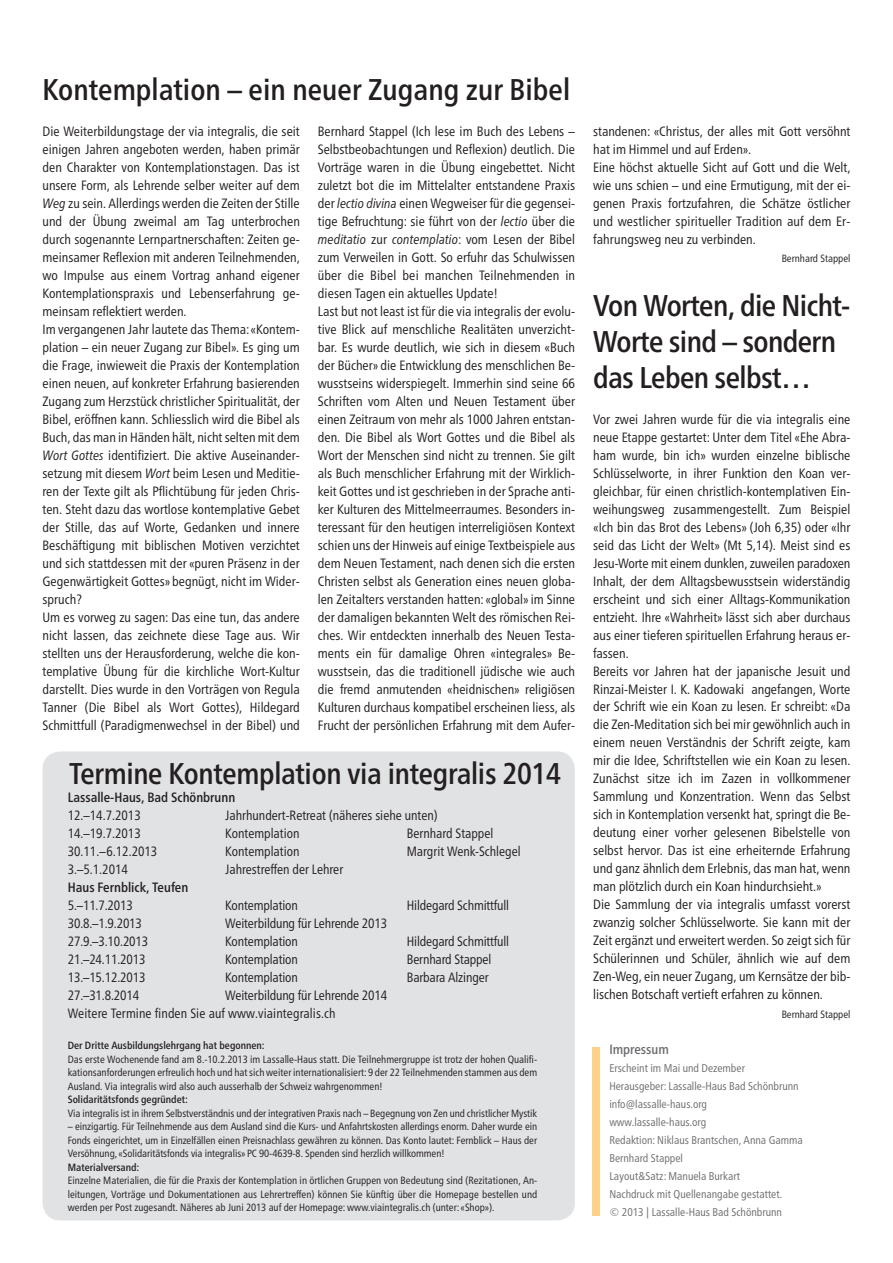
<style>
.page{position:relative;width:893px;height:1263px;background:#fff}
.page>*{position:absolute;margin:0;border:0;box-sizing:border-box;transform-origin:0 0}
.t1{font:500 condensed 30px/36px "Frutiger Neue LT Pro";letter-spacing:-.01em;color:#231f20}
.t2{font:condensed 13.5px/18px "Frutiger Neue LT Pro";color:#231f20}
.t3{font:500 condensed 13.5px "Frutiger Neue LT Pro";color:#231f20}
.t4{font:500 condensed 13.5px "Frutiger Neue LT Pro";color:#6c6d70}
.t5{font:condensed 11.25px/18px "Frutiger Neue LT Pro";color:#6c6d70}
.t6{font:condensed 10.5px/13.5px "Frutiger Neue LT Pro";letter-spacing:-.005em;color:#231f20;text-align:justify}
.t7{font:500 condensed 10.5px "Frutiger Neue LT Pro";color:#231f20}
.s1{font-style:italic}
</style>
<div class="page">
<div style="left:592px;top:1047px;width:8px;height:169px;background:#fed18b"></div>
<div style="left:43px;top:751px;width:532px;height:469px;background:#e1e2e4;border-radius:18px"></div>
<h1 class="t1" style="left:43px;top:71px;width:529px">Kontemplation – ein neuer Zugang zur Bibel</h1>
<p class="t2" style="left:43px;top:122px;width:259px">Die Weiterbildungstage der via integralis, die seit einigen Jahren angeboten werden, haben primär den Charakter von Kontemplationstagen. Das ist unsere Form, als Lehrende selber weiter auf dem <span class="s1">Weg</span> zu sein. Allerdings werden die Zeiten der Stille und der Übung zweimal am Tag unterbrochen durch sogenannte Lernpartnerschaften: Zeiten ge&shy;meinsamer Reflexion mit anderen Teilnehmenden, wo Impulse aus einem Vortrag anhand eigener Kontemplationspraxis und Lebenserfahrung ge&shy;meinsam reflektiert werden.<br>Im vergangenen Jahr lautete das Thema: «Kontem&shy;plation – ein neuer Zugang zur Bibel». Es ging um die Frage, inwieweit die Praxis der Kontemplation einen neuen, auf konkreter Erfahrung basierenden Zugang zum Herzstück christlicher Spiritualität, der Bibel, eröffnen kann. Schliesslich wird die Bibel als Buch, das man in Händen hält, nicht selten mit dem <span class="s1">Wort Gottes</span> identifiziert. Die aktive Auseinander&shy;setzung mit diesem <span class="s1">Wort</span> beim Lesen und Meditie&shy;ren der Texte gilt als Pflichtübung für jeden Chris&shy;ten. Steht dazu das wortlose kontemplative Gebet der Stille, das auf Worte, Gedanken und innere Beschäftigung mit biblischen Motiven verzichtet und sich stattdessen mit der «puren Präsenz in der Gegenwärtigkeit Gottes» begnügt, nicht im Wider&shy;spruch?<br>Um es vorweg zu sagen: Das eine tun, das andere nicht lassen, das zeichnete diese Tage aus. Wir stellten uns der Herausforderung, welche die kon&shy;templative Übung für die kirchliche Wort-Kultur darstellt. Dies wurde in den Vorträgen von Regula Tanner (Die Bibel als Wort Gottes), Hildegard Schmittfull (Paradigmenwechsel in der Bibel) und</p>
<p class="t2" style="left:318px;top:122px;width:259px">Bernhard Stappel (Ich lese im Buch des Lebens – Selbstbeobachtungen und Reflexion) deutlich. Die Vorträge waren in die Übung eingebettet. Nicht zuletzt bot die im Mittelalter entstandene Praxis der <span class="s1">lectio divina</span> einen Wegweiser für die gegensei&shy;tige Befruchtung: sie führt von der <span class="s1">lectio</span> über die <span class="s1">meditatio</span> zur <span class="s1">contemplatio</span>: vom Lesen der Bibel zum Verweilen in Gott. So erfuhr das Schulwissen über die Bibel bei manchen Teilnehmenden in diesen Tagen ein aktuelles Update!<br>Last but not least ist für die via integralis der evolu&shy;tive Blick auf menschliche Realitäten unverzicht&shy;bar. Es wurde deutlich, wie sich in diesem «Buch der Bücher» die Entwicklung des menschlichen Be&shy;wusstseins widerspiegelt. Immerhin sind seine 66<br>Schriften vom Alten und Neuen Testament über einen Zeitraum von mehr als 1000 Jahren entstan&shy;den. Die Bibel als Wort Gottes und die Bibel als Wort der Menschen sind nicht zu trennen. Sie gilt als Buch menschlicher Erfahrung mit der Wirklich&shy;keit Gottes und ist geschrieben in der Sprache anti&shy;ker Kulturen des Mittelmeerraumes. Besonders in&shy;teressant für den heutigen interreligiösen Kontext schien uns der Hinweis auf einige Textbeispiele aus dem Neuen Testament, nach denen sich die ersten Christen selbst als Generation eines neuen globa&shy;len Zeitalters verstanden hatten: «global» im Sinne der damaligen bekannten Welt des römischen Rei&shy;ches. Wir entdeckten innerhalb des Neuen Testa&shy;ments ein für damalige Ohren «integrales» Be&shy;wusstsein, das die traditionell jüdische wie auch die fremd anmutenden «heidnischen» religiösen Kulturen durchaus kompatibel erscheinen liess, als Frucht der persönlichen Erfahrung mit dem Aufer-</p>
<h1 class="t1" style="left:69px;top:755px;width:493px">Termine Kontemplation via integralis 2014</h1>
<p class="t3" style="left:68px;top:789px;width:169px">Lassalle-Haus, Bad Schönbrunn</p>
<p class="t2" style="left:68px;top:806px;width:74px">12.–14.7.2013</p>
<p class="t2" style="left:225px;top:806px;width:214px">Jahrhundert-Retreat (näheres siehe unten)</p>
<p class="t2" style="left:68px;top:824px;width:74px">14.–19.7.2013</p>
<p class="t2" style="left:225px;top:824px;width:76px">Kontemplation</p>
<p class="t2" style="left:407px;top:824px;width:88px">Bernhard Stappel</p>
<p class="t2" style="left:68px;top:842px;width:91px">30.11.–6.12.2013</p>
<p class="t2" style="left:225px;top:842px;width:76px">Kontemplation</p>
<p class="t2" style="left:407px;top:842px;width:115px">Margrit Wenk-Schlegel</p>
<p class="t2" style="left:68px;top:860px;width:62px">3.–5.1.2014</p>
<p class="t2" style="left:225px;top:860px;width:119px">Jahrestreffen der Lehrer</p>
<p class="t3" style="left:68px;top:879px;width:122px">Haus Fernblick, Teufen</p>
<p class="t2" style="left:68px;top:896px;width:67px">5.–11.7.2013</p>
<p class="t2" style="left:225px;top:896px;width:74px">Kontemplation</p>
<p class="t2" style="left:407px;top:896px;width:104px">Hildegard Schmittfull</p>
<p class="t2" style="left:68px;top:914px;width:76px">30.8.–1.9.2013</p>
<p class="t2" style="left:225px;top:914px;width:163px">Weiterbildung für Lehrende 2013</p>
<p class="t2" style="left:68px;top:932px;width:82px">27.9.–3.10.2013</p>
<p class="t2" style="left:225px;top:932px;width:74px">Kontemplation</p>
<p class="t2" style="left:407px;top:932px;width:104px">Hildegard Schmittfull</p>
<p class="t2" style="left:68px;top:950px;width:79px">21.–24.11.2013</p>
<p class="t2" style="left:225px;top:950px;width:74px">Kontemplation</p>
<p class="t2" style="left:407px;top:950px;width:86px">Bernhard Stappel</p>
<p class="t2" style="left:68px;top:968px;width:79px">13.–15.12.2013</p>
<p class="t2" style="left:225px;top:968px;width:74px">Kontemplation</p>
<p class="t2" style="left:407px;top:968px;width:83px">Barbara Alzinger</p>
<p class="t2" style="left:68px;top:986px;width:73px">27.–31.8.2014</p>
<p class="t2" style="left:68px;top:986px;width:321px;text-indent:158px">Weiterbildung für Lehrende 2014<br>Weitere Termine finden Sie auf www.viaintegralis.ch</p>
<p class="t7" style="left:68px;top:1039px;width:198px">Der Dritte Ausbildungslehrgang hat begonnen:</p>
<p class="t6" style="left:68px;top:1052px;width:471px">Das erste Wochenende fand am 8.-10.2.2013 im Lassalle-Haus statt. Die Teilnehmergruppe ist trotz der hohen Qualifi&shy;kationsanforderungen erfreulich hoch und hat sich weiter internationalisiert: 9 der 22 Teilnehmenden stammen aus dem Ausland. Via integralis wird also auch ausserhalb der Schweiz wahrgenommen!</p>
<p class="t7" style="left:68px;top:1093px;width:122px">Solidaritätsfonds gegründet:</p>
<p class="t6" style="left:68px;top:1106px;width:471px">Via integralis ist in ihrem Selbstverständnis und der integrativen Praxis nach – Begegnung von Zen und christlicher Mystik</p>
<p class="t6" style="left:68px;top:1120px;width:471px">– einzigartig. Für Teilnehmende aus dem Ausland sind die Kurs- und Anfahrtskosten allerdings enorm. Daher wurde ein Fonds eingerichtet, um in Einzelfällen einen Preisnachlass gewähren zu können. Das Konto lautet: Fernblick – Haus der Versöhnung, «Solidaritätsfonds via integralis» PC 90-4639-8. Spenden sind herzlich willkommen!</p>
<p class="t7" style="left:68px;top:1161px;width:73px">Materialversand:</p>
<p class="t6" style="left:68px;top:1174px;width:471px">Einzelne Materialien, die für die Praxis der Kontemplation in örtlichen Gruppen von Bedeutung sind (Rezitationen, An&shy;leitungen, Vorträge und Dokumentationen aus Lehrertreffen) können Sie künftig über die Homepage bestellen und werden per Post zugesandt. Näheres ab Juni 2013 auf der Homepage: www.viaintegralis.ch (unter: «Shop»).</p>
<p class="t2" style="left:593px;top:122px;width:259px">standenen: «Christus, der alles mit Gott versöhnt hat im Himmel und auf Erden».<br>Eine höchst aktuelle Sicht auf Gott und die Welt, wie uns schien – und eine Ermutigung, mit der ei&shy;genen Praxis fortzufahren, die Schätze östlicher und westlicher spiritueller Tradition auf dem Er&shy;fahrungsweg neu zu verbinden.</p>
<p class="t6" style="left:782px;top:251px;width:70px">Bernhard Stappel</p>
<h1 class="t1" style="left:593px;top:287px;width:259px">Von Worten, die Nicht-<br>Worte sind – sondern das Leben selbst…</h1>
<p class="t2" style="left:593px;top:410px;width:259px">Vor zwei Jahren wurde für die via integralis eine neue Etappe gestartet: Unter dem Titel «Ehe Abra&shy;ham wurde, bin ich» wurden einzelne biblische Schlüsselworte, in ihrer Funktion den Koan ver&shy;gleichbar, für einen christlich-kontemplativen Ein&shy;weihungsweg zusammengestellt. Zum Beispiel «Ich bin das Brot des Lebens» (Joh 6,35) oder «Ihr seid das Licht der Welt» (Mt 5,14). Meist sind es Jesu-Worte mit einem dunklen, zuweilen paradoxen Inhalt, der dem Alltagsbewusstsein widerständig erscheint und sich einer Alltags-Kommunikation entzieht. Ihre «Wahrheit» lässt sich aber durchaus aus einer tieferen spirituellen Erfahrung heraus er&shy;fassen.<br>Bereits vor Jahren hat der japanische Jesuit und Rinzai-Meister I. K. Kadowaki angefangen, Worte der Schrift wie ein Koan zu lesen. Er schreibt: «Da die Zen-Meditation sich bei mir gewöhnlich auch in einem neuen Verständnis der Schrift zeigte, kam mir die Idee, Schriftstellen wie ein Koan zu lesen.<br>Zunächst sitze ich im Zazen in vollkommener Sammlung und Konzentration. Wenn das Selbst sich in Kontemplation versenkt hat, springt die Be&shy;deutung einer vorher gelesenen Bibelstelle von selbst hervor. Das ist eine erheiternde Erfahrung und ganz ähnlich dem Erlebnis, das man hat, wenn man plötzlich durch ein Koan hindurchsieht.»<br>Die Sammlung der via integralis umfasst vorerst zwanzig solcher Schlüsselworte. Sie kann mit der Zeit ergänzt und erweitert werden. So zeigt sich für Schülerinnen und Schüler, ähnlich wie auf dem Zen-Weg, ein neuer Zugang, um Kernsätze der bib&shy;lischen Botschaft vertieft erfahren zu können.</p>
<p class="t6" style="left:782px;top:1007px;width:70px">Bernhard Stappel</p>
<p class="t4" style="left:609px;top:1041px;width:61px">Impressum</p>
<p class="t5" style="left:609px;top:1059px;width:195px">Erscheint im Mai und Dezember<br>Herausgeber: Lassalle-Haus Bad Schönbrunn info@lassalle-haus.org www.lassalle-haus.org<br>Redaktion: Niklaus Brantschen, Anna Gamma<br>Bernhard Stappel<br>Layout&amp;Satz: Manuela Burkart<br>Nachdruck mit Quellenangabe gestattet.<br>© 2013 | Lassalle-Haus Bad Schönbrunn</p>
</div>
